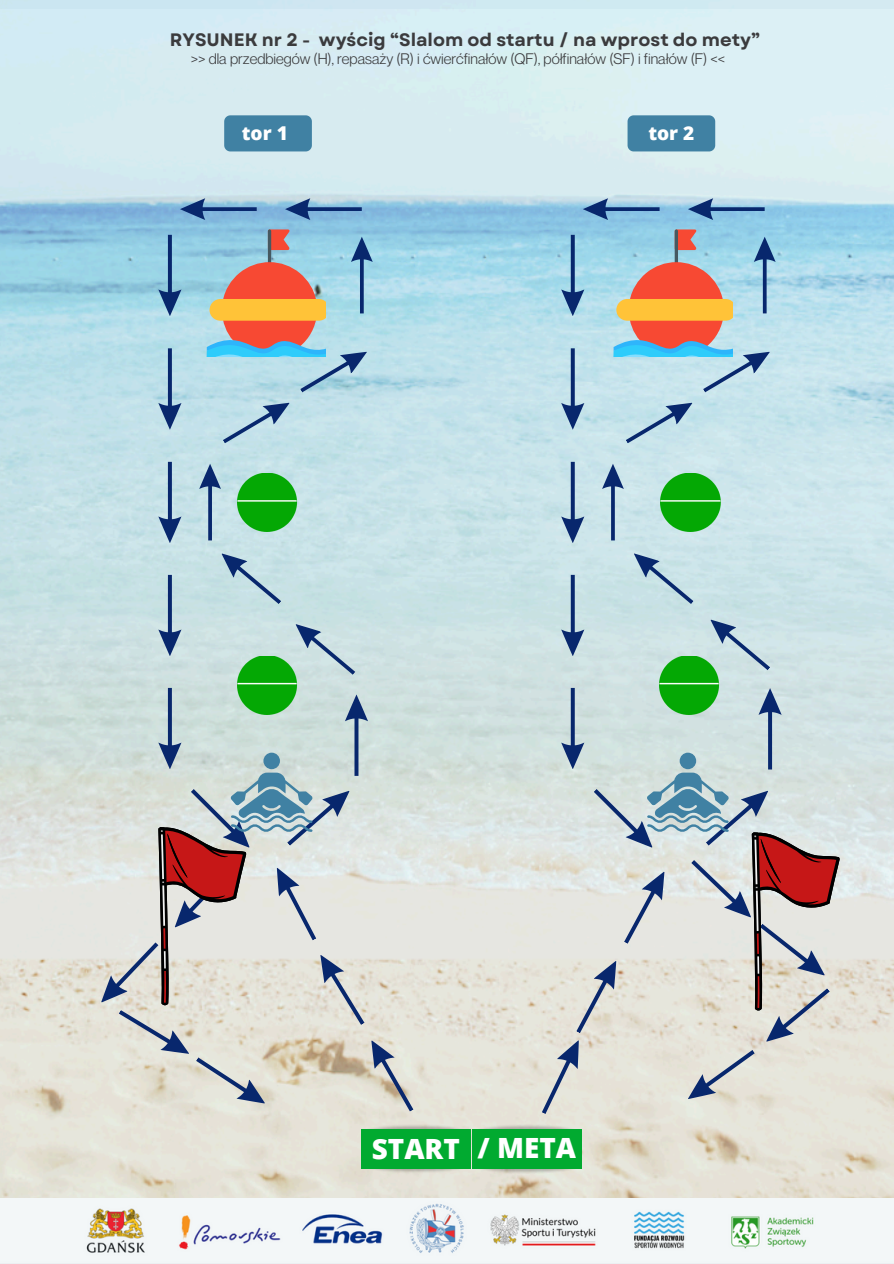
<style>
.page{position:relative;width:894px;height:1264px;background:#fff}
.page>*{position:absolute;margin:0;border:0;box-sizing:border-box;transform-origin:0 0}
.t1{font:800 27.9px "Open Sans";color:#fff}
.t2{font:800 19.05px "Open Sans";color:#fff}
.t3{font:700 18px "Garet";color:#3b3b3d}
.t4{font:14.85px "Neue Montreal";color:#3b3b3d}
</style>
<div class="page">
<img style="left:0;top:8px;width:893px;height:1190px">
<div style="left:0;top:0;width:893px;height:8px;background:#cfe6f1"></div>
<svg style="left:158px;top:462px;width:23px;height:81px;background:#93b0c6"></svg>
<svg style="left:158px;top:235px;width:23px;height:81px;background:#73a4c4"></svg>
<svg style="left:158px;top:348px;width:23px;height:81px;background:#8badc7"></svg>
<svg style="left:158px;top:575px;width:23px;height:81px;background:#95afc3"></svg>
<svg style="left:180px;top:199px;width:77px;height:21px;background:#6a95bf"></svg>
<svg style="left:285px;top:199px;width:77px;height:21px;background:#6c97c0"></svg>
<svg style="left:199px;top:464px;width:162px;height:217px;background:#c0d9df"></svg>
<img style="left:237px;top:656px;width:66px;height:32px">
<img style="left:237px;top:473px;width:69px;height:58px">
<svg style="left:561px;top:462px;width:23px;height:81px;background:#96b1c8"></svg>
<svg style="left:561px;top:235px;width:23px;height:81px;background:#7ba9c8"></svg>
<svg style="left:561px;top:348px;width:23px;height:81px;background:#91b0c9"></svg>
<svg style="left:561px;top:575px;width:23px;height:81px;background:#97b0c4"></svg>
<svg style="left:583px;top:199px;width:76px;height:21px;background:#719ec4"></svg>
<svg style="left:688px;top:199px;width:76px;height:21px;background:#739fc6"></svg>
<svg style="left:602px;top:464px;width:173px;height:213px;background:#c3dbe2"></svg>
<img style="left:659px;top:656px;width:63px;height:32px">
<img style="left:660px;top:473px;width:66px;height:58px">
<img style="left:359px;top:1158px;width:111px;height:20px">
<img style="left:359px;top:1118px;width:111px;height:21px">
<div style="left:361px;top:1128px;width:109px;height:40px;background:#01aa30"></div>
<img style="left:470px;top:1158px;width:113px;height:21px">
<img style="left:470px;top:1118px;width:113px;height:21px">
<div style="left:472px;top:1129px;width:109px;height:39px;background:#01aa30"></div>
<div style="left:224px;top:115px;width:88px;height:36px;background:#4081a3"></div>
<div style="left:627px;top:115px;width:88px;height:36px;background:#4081a3"></div>
<svg style="left:206px;top:229px;width:166px;height:222px;background:#b3bec0"></svg>
<svg style="left:613px;top:229px;width:162px;height:222px;background:#b9c0c1"></svg>
<svg style="left:93px;top:688px;width:328px;height:428px;background:#cdd0ca"></svg>
<svg style="left:533px;top:688px;width:306px;height:430px;background:#cdd0cd"></svg>
<img style="left:0;top:1198px;width:893px;height:65px">
<p class="t3" style="left:170px;top:26px;width:591px">RYSUNEK nr 2 - wyścig “Slalom od startu / na wprost do mety”</p>
<p class="t4" style="left:191px;top:49px;width:536px">&gt;&gt; dla przedbiegów (H), repasaży (R) i ćwierćfinałów (QF), półfinałów (SF) i finałów (F) &lt;&lt;</p>
<p class="t2" style="left:242px;top:120px;width:47px">tor 1</p>
<p class="t2" style="left:648px;top:120px;width:47px">tor 2</p>
<p class="t1" style="left:371px;top:1129px;width:90px">START</p>
<p class="t1" style="left:477px;top:1127px;width:100px">/ META</p>
</div>
